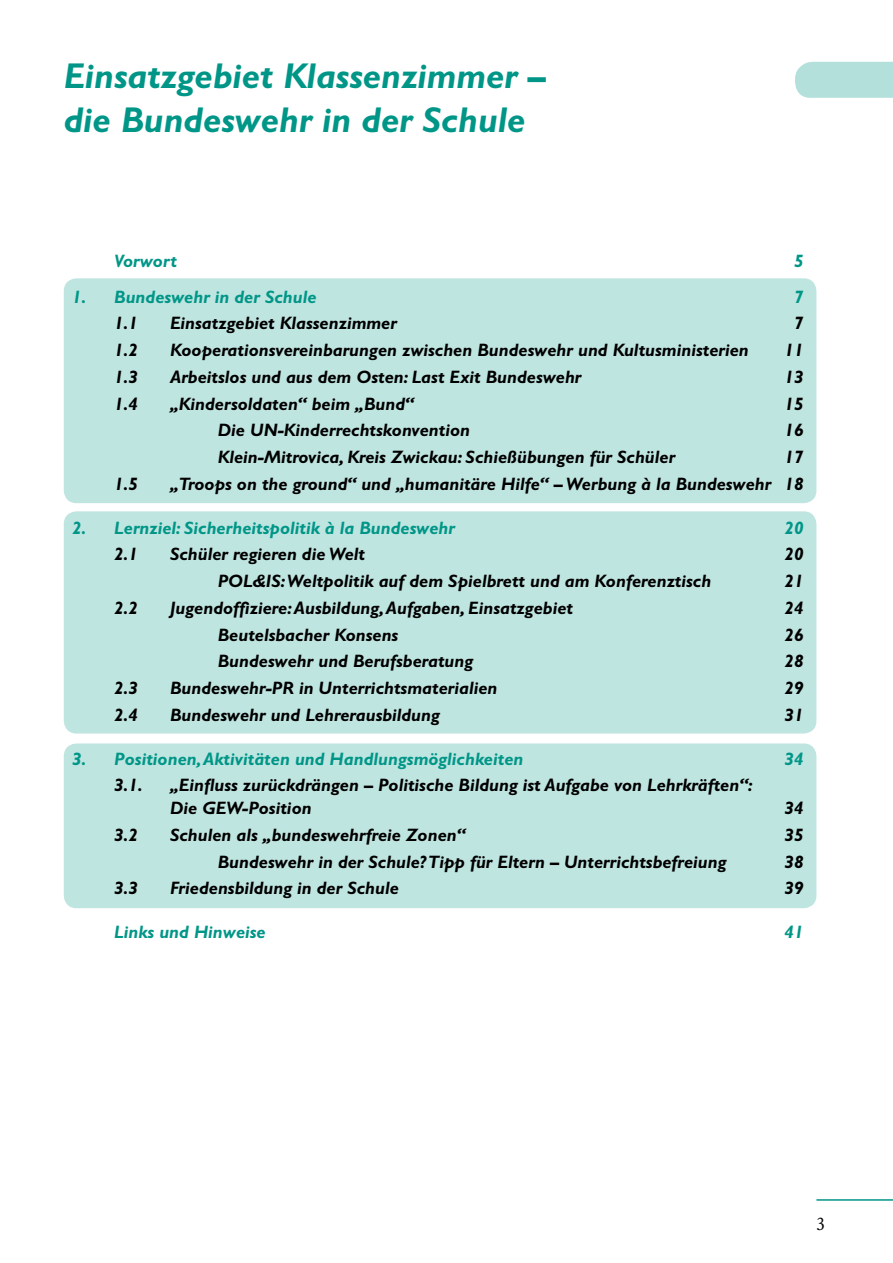
<style>
.page{position:relative;width:893px;height:1263px;background:#fff}
.page>*{position:absolute;margin:0;border:0;box-sizing:border-box;transform-origin:0 0}
.t1{font:italic 700 36px/43.2px "Gill Sans Std";color:#009687}
.t2{font:italic 700 18px/22.5px "Gill Sans Std";color:#000}
.t3{font:italic 700 18px "Gill Sans Std";color:#009687}
.t4{font:18px "Garamond BE";color:#000}
</style>
<div class="page">
<svg style="left:795px;top:64px;width:98px;height:34px"></svg>
<hr style="left:816px;top:1199px;width:77px;height:2px;background:#009687">
<div style="left:812px;top:62px;width:81px;height:34px;background:#b3e0db"></div>
<div style="left:64px;top:278px;width:752px;height:225px;background:#bfe5e1;border-radius:13px"></div>
<div style="left:64px;top:511px;width:752px;height:222px;background:#bfe5e1;border-radius:13px"></div>
<div style="left:64px;top:743px;width:752px;height:165px;background:#bfe5e1;border-radius:13px"></div>
<h1 class="t1" style="left:64px;top:55px;width:483px">Einsatzgebiet Klassenzimmer – die Bundeswehr in der Schule</h1>
<p class="t3" style="left:114px;top:251px;width:64px">Vorwort</p>
<p class="t3" style="left:794px;top:251px;width:11px">5</p>
<p class="t3" style="left:72px;top:286px;width:246px">1. Bundeswehr in der Schule</p>
<p class="t3" style="left:794px;top:286px;width:11px">7</p>
<p class="t2" style="left:114px;top:312px;width:25px">1.1</p>
<p class="t2" style="left:170px;top:312px;width:228px">Einsatzgebiet Klassenzimmer</p>
<p class="t2" style="left:794px;top:312px;width:11px">7</p>
<p class="t2" style="left:114px;top:339px;width:25px">1.2</p>
<p class="t2" style="left:170px;top:339px;width:580px">Kooperationsvereinbarungen zwischen Bundeswehr und Kultusministerien</p>
<p class="t2" style="left:785px;top:339px;width:21px">11</p>
<p class="t2" style="left:114px;top:366px;width:25px">1.3</p>
<p class="t2" style="left:170px;top:366px;width:413px">Arbeitslos und aus dem Osten: Last Exit Bundeswehr</p>
<p class="t2" style="left:785px;top:366px;width:21px">13</p>
<p class="t2" style="left:114px;top:392px;width:25px">1.4</p>
<p class="t2" style="left:170px;top:392px;width:245px">„Kindersoldaten“ beim „Bund“</p>
<p class="t2" style="left:785px;top:392px;width:21px">15</p>
<p class="t2" style="left:218px;top:419px;width:254px">Die UN-Kinderrechtskonvention</p>
<p class="t2" style="left:785px;top:419px;width:21px">16</p>
<p class="t2" style="left:218px;top:446px;width:459px">Klein-Mitrovica, Kreis Zwickau: Schießübungen für Schüler</p>
<p class="t2" style="left:785px;top:446px;width:21px">17</p>
<p class="t2" style="left:114px;top:473px;width:25px">1.5</p>
<p class="t2" style="left:170px;top:473px;width:635px">„Troops on the ground“ und „humanitäre Hilfe“ – Werbung à la Bundeswehr 18</p>
<p class="t3" style="left:72px;top:517px;width:384px">2. Lernziel: Sicherheitspolitik à la Bundeswehr</p>
<p class="t3" style="left:785px;top:517px;width:21px">20</p>
<p class="t2" style="left:114px;top:543px;width:25px">2.1</p>
<p class="t2" style="left:170px;top:543px;width:197px">Schüler regieren die Welt</p>
<p class="t2" style="left:785px;top:543px;width:21px">20</p>
<p class="t2" style="left:218px;top:570px;width:495px">POL&amp;IS: Weltpolitik auf dem Spielbrett und am Konferenztisch</p>
<p class="t2" style="left:785px;top:570px;width:21px">21</p>
<p class="t2" style="left:114px;top:597px;width:25px">2.2</p>
<p class="t2" style="left:170px;top:597px;width:404px">Jugendoffiziere: Ausbildung, Aufgaben, Einsatzgebiet</p>
<p class="t2" style="left:785px;top:597px;width:21px">24</p>
<p class="t2" style="left:218px;top:623px;width:182px">Beutelsbacher Konsens</p>
<p class="t2" style="left:785px;top:623px;width:21px">26</p>
<p class="t2" style="left:218px;top:650px;width:257px">Bundeswehr und Berufsberatung</p>
<p class="t2" style="left:785px;top:650px;width:21px">28</p>
<p class="t2" style="left:114px;top:677px;width:25px">2.3</p>
<p class="t2" style="left:170px;top:677px;width:329px">Bundeswehr-PR in Unterrichtsmaterialien</p>
<p class="t2" style="left:785px;top:677px;width:21px">29</p>
<p class="t2" style="left:114px;top:704px;width:25px">2.4</p>
<p class="t2" style="left:170px;top:704px;width:271px">Bundeswehr und Lehrerausbildung</p>
<p class="t2" style="left:785px;top:704px;width:21px">31</p>
<p class="t3" style="left:72px;top:748px;width:453px">3. Positionen, Aktivitäten und Handlungsmöglichkeiten</p>
<p class="t3" style="left:785px;top:748px;width:21px">34</p>
<p class="t2" style="left:114px;top:774px;width:30px">3.1.</p>
<p class="t2" style="left:170px;top:774px;width:584px">„Einfluss zurückdrängen – Politische Bildung ist Aufgabe von Lehrkräften“:<br>Die GEW-Position</p>
<p class="t2" style="left:785px;top:797px;width:21px">34</p>
<p class="t2" style="left:114px;top:823px;width:25px">3.2</p>
<p class="t2" style="left:170px;top:823px;width:297px">Schulen als „bundeswehrfreie Zonen“</p>
<p class="t2" style="left:785px;top:823px;width:21px">35</p>
<p class="t2" style="left:218px;top:850px;width:510px">Bundeswehr in der Schule? Tipp für Eltern – Unterrichtsbefreiung</p>
<p class="t2" style="left:785px;top:850px;width:21px">38</p>
<p class="t2" style="left:114px;top:877px;width:25px">3.3</p>
<p class="t2" style="left:170px;top:877px;width:230px">Friedensbildung in der Schule</p>
<p class="t2" style="left:785px;top:877px;width:21px">39</p>
<p class="t3" style="left:114px;top:921px;width:153px">Links und Hinweise</p>
<p class="t3" style="left:785px;top:921px;width:21px">41</p>
<p class="t4" style="left:816px;top:1213px;width:10px">3</p>
</div>
